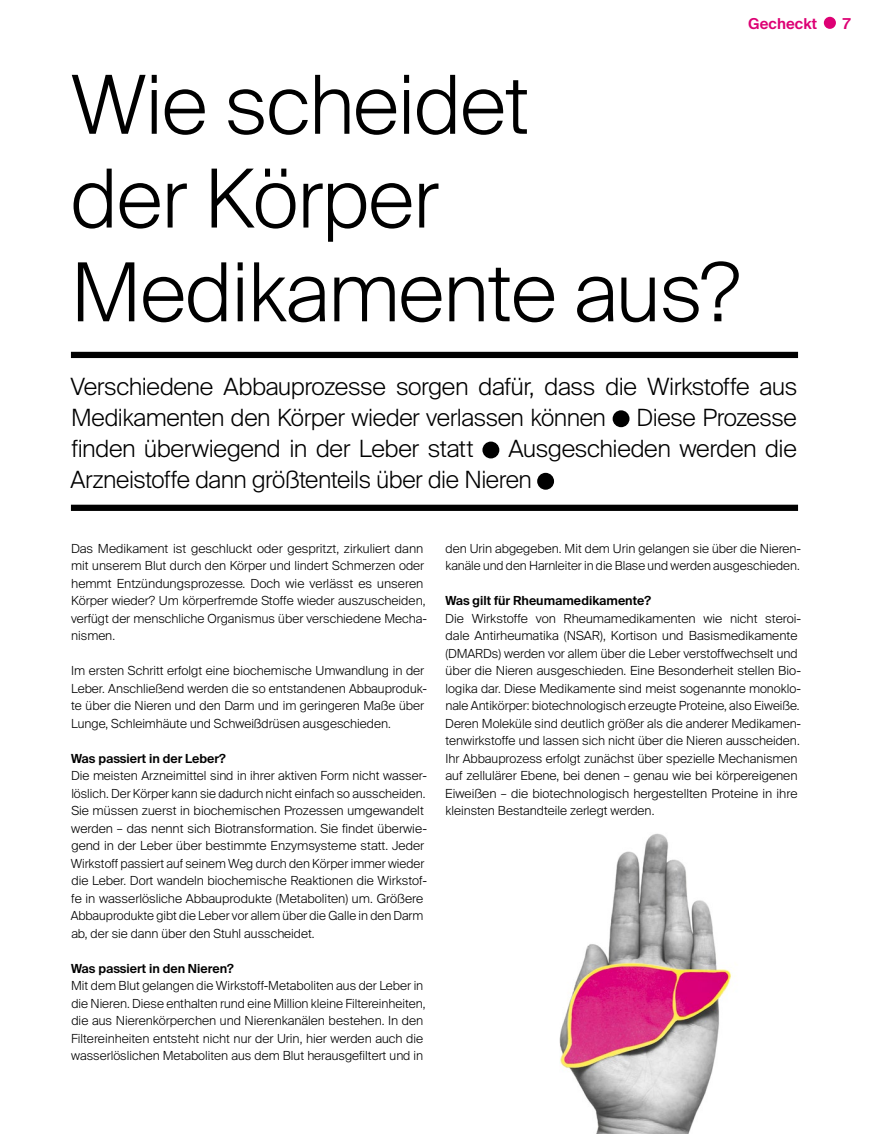
<style>
.page{position:relative;width:869px;height:1134px;background:#fff}
.page>*{position:absolute;margin:0;border:0;box-sizing:border-box;transform-origin:0 0}
.t1{font:300 81.25px/93.8px "Suisse Intl";letter-spacing:-.01em;color:#000}
.Teaser{font:300 23.75px/31.2px "Suisse Intl";letter-spacing:-.02em;color:#000}
.t2{font:600 15px "Suisse Intl";color:#dd0074}
.fliesstext_neu{font:300 12.5px/17.5px "Suisse Intl";color:#000}
.headline_fett{font:600 12.5px "Suisse Intl";color:#000}
</style>
<div class="page">
<img style="left:559px;top:833px;width:172px;height:301px">
<div style="left:71px;top:505px;width:726px;height:6px;background:#000"></div>
<div style="left:612px;top:410px;width:17px;height:17px;background:#000;border-radius:50%"></div>
<div style="left:482px;top:442px;width:17px;height:16px;background:#000;border-radius:50%"></div>
<div style="left:537px;top:473px;width:17px;height:17px;background:#000;border-radius:50%"></div>
<div style="left:71px;top:352px;width:726px;height:6px;background:#000"></div>
<div style="left:823px;top:17px;width:12px;height:12px;background:#dd0074;border-radius:50%"></div>
<p class="t2" style="left:747px;top:15px;width:70px">Gecheckt</p>
<p class="t2" style="left:842px;top:15px;width:9px">7</p>
<p class="t1" style="left:71px;top:58px;width:670px">Wie scheidet<br>der Körper<br>Medikamente aus?</p>
<p class="Teaser" style="left:70px;top:371px;width:728px">Verschiedene Abbauprozesse sorgen dafür, dass die Wirkstoffe aus<br>Medikamenten den Körper wieder verlassen können</p>
<p class="Teaser" style="left:636px;top:402px;width:162px">Diese Prozesse</p>
<p class="Teaser" style="left:70px;top:433px;width:727px;text-indent:438px">Ausgeschieden werden die<br>Arzneistoffe dann größtenteils über die Nieren</p>
<p class="Teaser" style="left:71px;top:433px;width:403px">finden überwiegend in der Leber statt</p>
<p class="fliesstext_neu" style="left:71px;top:539px;width:357px">Das Medikament ist geschluckt oder gespritzt, zirkuliert dann mit unserem Blut durch den Körper und lindert Schmerzen oder hemmt Entzündungsprozesse. Doch wie verlässt es unseren Körper wieder? Um körperfremde Stoffe wieder auszuscheiden, verfügt der menschliche Organismus über verschiedene Mecha&shy;nismen.</p>
<p class="fliesstext_neu" style="left:71px;top:662px;width:357px">Im ersten Schritt erfolgt eine biochemische Umwandlung in der Leber. Anschließend werden die so entstandenen Abbauproduk&shy;te über die Nieren und den Darm und im geringeren Maße über Lunge, Schleimhäute und Schweißdrüsen ausgeschieden.</p>
<p class="headline_fett" style="left:71px;top:751px;width:156px">Was passiert in der Leber?</p>
<p class="fliesstext_neu" style="left:71px;top:767px;width:358px">Die meisten Arzneimittel sind in ihrer aktiven Form nicht wasser&shy;löslich. Der Körper kann sie dadurch nicht einfach so ausscheiden.<br>Sie müssen zuerst in biochemischen Prozessen umgewandelt werden – das nennt sich Biotransformation. Sie findet überwie&shy;gend in der Leber über bestimmte Enzymsysteme statt. Jeder Wirkstoff passiert auf seinem Weg durch den Körper immer wieder die Leber. Dort wandeln biochemische Reaktionen die Wirkstof&shy;fe in wasserlösliche Abbauprodukte (Metaboliten) um. Größere Abbauprodukte gibt die Leber vor allem über die Galle in den Darm ab, der sie dann über den Stuhl ausscheidet.</p>
<p class="headline_fett" style="left:71px;top:961px;width:164px">Was passiert in den Nieren?</p>
<p class="fliesstext_neu" style="left:71px;top:977px;width:356px">Mit dem Blut gelangen die Wirkstoff-Metaboliten aus der Leber in die Nieren. Diese enthalten rund eine Million kleine Filtereinheiten, die aus Nierenkörperchen und Nierenkanälen bestehen. In den Filtereinheiten entsteht nicht nur der Urin, hier werden auch die wasserlöslichen Metaboliten aus dem Blut herausgefiltert und in</p>
<p class="fliesstext_neu" style="left:445px;top:539px;width:357px">den Urin abgegeben. Mit dem Urin gelangen sie über die Nieren&shy;kanäle und den Harnleiter in die Blase und werden ausgeschieden.</p>
<p class="headline_fett" style="left:445px;top:593px;width:207px">Was gilt für Rheumamedikamente?</p>
<p class="fliesstext_neu" style="left:445px;top:609px;width:357px">Die Wirkstoffe von Rheumamedikamenten wie nicht steroi&shy;dale Antirheumatika (NSAR), Kortison und Basismedikamente (DMARDs) werden vor allem über die Leber verstoffwechselt und über die Nieren ausgeschieden. Eine Besonderheit stellen Bio&shy;logika dar. Diese Medikamente sind meist sogenannte monoklo&shy;nale Antikörper: biotechnologisch erzeugte Proteine, also Eiweiße.<br>Deren Moleküle sind deutlich größer als die anderer Medikamen&shy;tenwirkstoffe und lassen sich nicht über die Nieren ausscheiden.<br>Ihr Abbauprozess erfolgt zunächst über spezielle Mechanismen auf zellulärer Ebene, bei denen – genau wie bei körpereigenen Eiweißen – die biotechnologisch hergestellten Proteine in ihre kleinsten Bestandteile zerlegt werden.</p>
</div>
